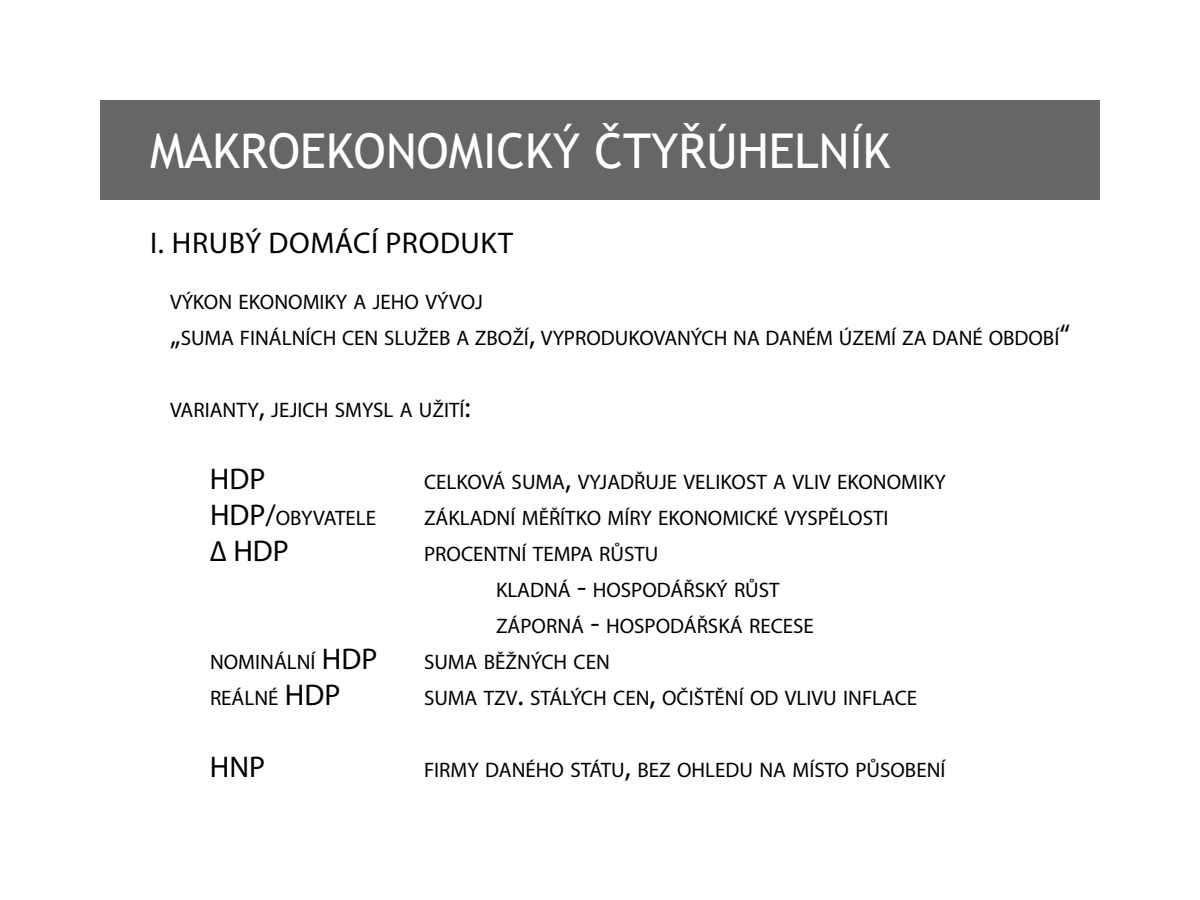
<style>
.page{position:relative;width:1200px;height:900px;background:#fff}
.page>*{position:absolute;margin:0;border:0;box-sizing:border-box;transform-origin:0 0}
.t1{font:48px "Trebuchet MS";color:#fff}
.t2{font:30px "Myriad Pro";letter-spacing:.02em;color:#000}
.t3{font:30px "Myriad Pro";color:#000}
.t4{font:21px/36px "Myriad Pro";color:#000}
.s1{font-size:30px}
</style>
<div class="page">
<div style="left:100px;top:100px;width:1000px;height:100px;background:#666"></div>
<h1 class="t1" style="left:150px;top:120px;width:742px">MAKROEKONOMICKÝ ČTYŘÚHELNÍK</h1>
<h2 class="t2" style="left:150px;top:224px;width:364px">I. HRUBÝ DOMÁCÍ PRODUKT</h2>
<p class="t4" style="left:170px;top:283px;width:902px">VÝKON EKONOMIKY A JEHO VÝVOJ<br><span class="s1">„</span>SUMA FINÁLNÍCH CEN SLUŽEB A ZBOŽÍ<span class="s1">,</span> VYPRODUKOVANÝCH NA DANÉM ÚZEMÍ ZA DANÉ OBDOBÍ<span class="s1">“</span></p>
<p class="t4" style="left:170px;top:391px;width:302px">VARIANTY<span class="s1">,</span> JEJICH SMYSL A UŽITÍ<span class="s1">:</span></p>
<h2 class="t3" style="left:170px;top:460px;width:26px">HDP</h2>
<p class="t4" style="left:424px;top:463px;width:523px">CELKOVÁ SUMA<span class="s1">,</span> VYJADŘUJE VELIKOST A VLIV EKONOMIKY</p>
<h2 class="t3" style="left:170px;top:496px;width:25px">HDP</h2>
<p class="t4" style="left:266px;top:499px;width:112px"><span class="s1">/</span>OBYVATELE</p>
<p class="t4" style="left:424px;top:499px;width:466px">ZÁKLADNÍ MĚŘÍTKO MÍRY EKONOMICKÉ VYSPĚLOSTI</p>
<h2 class="t3" style="left:210px;top:532px;width:47px">∆ HDP</h2>
<p class="t4" style="left:496px;top:535px;width:319px;text-indent:-72px">PROCENTNÍ TEMPA RŮSTU<br>KLADNÁ <span class="s1">-</span> HOSPODÁŘSKÝ RŮST<br>ZÁPORNÁ <span class="s1">-</span> HOSPODÁŘSKÁ RECESE</p>
<p class="t4" style="left:210px;top:643px;width:131px">NOMINÁLNÍ <span class="s1">HDP</span></p>
<p class="t4" style="left:424px;top:643px;width:187px">SUMA BĚŽNÝCH CEN</p>
<p class="t4" style="left:210px;top:679px;width:93px">REÁLNÉ <span class="s1">HDP</span></p>
<p class="t4" style="left:424px;top:679px;width:495px">SUMA TZV<span class="s1">.</span> STÁLÝCH CEN<span class="s1">,</span> OČIŠTĚNÍ OD VLIVU INFLACE</p>
<h2 class="t3" style="left:170px;top:748px;width:26px">HNP</h2>
<p class="t4" style="left:424px;top:751px;width:523px">FIRMY DANÉHO STÁTU<span class="s1">,</span> BEZ OHLEDU NA MÍSTO PŮSOBENÍ</p>
</div>
